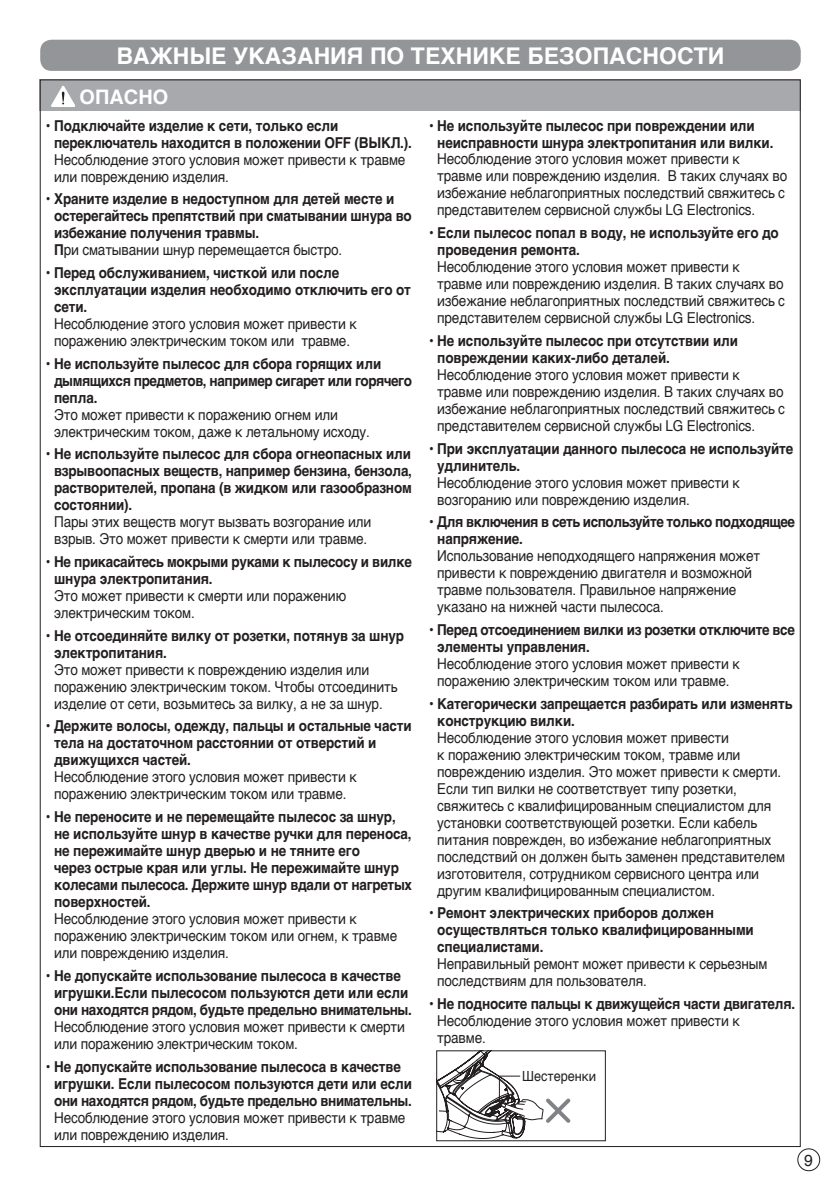
<style>
.page{position:relative;width:840px;height:1191px;background:#fff}
.page>*{position:absolute;margin:0;border:0;box-sizing:border-box;transform-origin:0 0}
.t1{font:700 23px "Helvetica";color:#fff}
.t2{font:700 20px "Helvetica";color:#fff}
.t3{font:16px "Helvetica";color:#231f20}
.t4{font:15px/17px "Helvetica";letter-spacing:-.01em;color:#231f20;scale:.9 1}
.t5{font:700 15px/17px "Helvetica";letter-spacing:-.01em;color:#231f20;scale:.9 1}
.t6{font:700 15px/17px "Helvetica";letter-spacing:-.03em;color:#231f20;scale:.9 1}
.t7{font:700 15px/17px "Helvetica";letter-spacing:-.035em;color:#231f20;scale:.9 1}
.t8{font:14px "Helvetica";color:#231f20;scale:.9 1}
.s1{font-weight:400}
</style>
<div class="page">
<div style="left:797px;top:1148px;width:22px;height:23px;border:1px solid #231f20;border-radius:50%"></div>
<div style="left:40px;top:40px;width:760px;height:31px;background:#939598;border-radius:11px"></div>
<div style="left:40px;top:79px;width:760px;height:32px;background:#a8a9ad"></div>
<svg style="left:51px;top:86px;width:24px;height:21px"></svg>
<svg style="left:438px;top:1052px;width:132px;height:86px"></svg>
<div style="left:436px;top:1050px;width:169px;height:91px;border:1px solid #231f20"></div>
<h1 class="t1" style="left:116px;top:37px;width:609px">ВАЖНЫЕ УКАЗАНИЯ ПО ТЕХНИКЕ БЕЗОПАСНОСТИ</h1>
<h2 class="t2" style="left:79px;top:80px;width:90px">ОПАСНО</h2>
<p class="t5" style="left:54px;top:117px;width:399px;text-indent:-8px">• Подключайте изделие к сети, только если переключатель находится в положении OFF (ВЫКЛ.).</p>
<p class="t4" style="left:54px;top:151px;width:391px">Несоблюдение этого условия может привести к травме или повреждению изделия.</p>
<p class="t5" style="left:54px;top:191px;width:399px;text-indent:-8px">• Храните изделие в недоступном для детей месте и остерегайтесь препятствий при сматывании шнура во избежание получения травмы.<br>П<span class="s1">ри сматывании шнур перемещается быстро.</span></p>
<p class="t5" style="left:54px;top:264px;width:398px;text-indent:-8px">• Перед обслуживанием, чисткой или после эксплуатации изделия необходимо отключить его от сети.</p>
<p class="t4" style="left:54px;top:316px;width:338px">Несоблюдение этого условия может привести к поражению электрическим током или травме.</p>
<p class="t6" style="left:54px;top:355px;width:399px;text-indent:-8px">• Не используйте пылесос для сбора горящих или дымящихся предметов, например сигарет или горячего пепла.</p>
<p class="t4" style="left:54px;top:406px;width:352px">Это может привести к поражению огнем или электрическим током, даже к летальному исходу.</p>
<p class="t5" style="left:54px;top:446px;width:399px;text-align:justify;text-indent:-8px">• Не используйте пылесос для сбора огнеопасных или взрывоопасных веществ, например бензина, бензола, растворителей, пропана (в жидком или газообразном состоянии).</p>
<p class="t4" style="left:54px;top:514px;width:354px">Пары этих веществ могут вызвать возгорание или взрыв. Это может привести к смерти или травме.</p>
<p class="t5" style="left:54px;top:553px;width:399px;text-indent:-8px">• Не прикасайтесь мокрыми руками к пылесосу и вилке шнура электропитания.</p>
<p class="t4" style="left:54px;top:588px;width:326px">Это может привести к смерти или поражению электрическим током.</p>
<p class="t5" style="left:54px;top:627px;width:390px;text-indent:-8px">• Не отсоединяйте вилку от розетки, потянув за шнур электропитания.</p>
<p class="t4" style="left:54px;top:661px;width:383px">Это может привести к повреждению изделия или поражению электрическим током. Чтобы отсоединить изделие от сети, возьмитесь за вилку, а не за шнур.</p>
<p class="t5" style="left:54px;top:718px;width:398px;text-indent:-8px">• Держите волосы, одежду, пальцы и остальные части тела на достаточном расстоянии от отверстий и движущихся частей.</p>
<p class="t4" style="left:54px;top:769px;width:338px">Несоблюдение этого условия может привести к поражению электрическим током или травме.</p>
<p class="t5" style="left:54px;top:808px;width:399px;text-indent:-8px">• Не переносите и не перемещайте пылесос за шнур, не используйте шнур в качестве ручки для переноса, не пережимайте шнур дверью и не тяните его<br>через острые края или углы. Не пережимайте шнур колесами пылесоса. Держите шнур вдали от нагретых поверхностей.</p>
<p class="t4" style="left:54px;top:911px;width:382px">Несоблюдение этого условия может привести к поражению электрическим током или огнем, к травме или повреждению изделия.</p>
<p class="t5" style="left:54px;top:967px;width:399px;text-indent:-8px">• Не допускайте использование пылесоса в качестве игрушки.Если пылесосом пользуются дети или если они находятся рядом, будьте предельно внимательны.</p>
<p class="t4" style="left:54px;top:1018px;width:391px">Несоблюдение этого условия может привести к смерти или поражению электрическим током.</p>
<p class="t5" style="left:54px;top:1058px;width:399px;text-indent:-8px">• Не допускайте использование пылесоса в качестве игрушки. Если пылесосом пользуются дети или если они находятся рядом, будьте предельно внимательны.</p>
<p class="t4" style="left:54px;top:1109px;width:391px">Несоблюдение этого условия может привести к травме или повреждению изделия.</p>
<p class="t5" style="left:437px;top:117px;width:375px;text-indent:-8px">• Не используйте пылесос при повреждении или неисправности шнура электропитания или вилки.</p>
<p class="t4" style="left:437px;top:151px;width:390px">Несоблюдение этого условия может привести к травме или повреждению изделия. В таких случаях во избежание неблагоприятных последствий свяжитесь с представителем сервисной службы LG Electronics.</p>
<p class="t5" style="left:437px;top:225px;width:381px;text-indent:-8px">• Если пылесос попал в воду, не используйте его до проведения ремонта.</p>
<p class="t4" style="left:437px;top:259px;width:387px">Несоблюдение этого условия может привести к травме или повреждению изделия. В таких случаях во избежание неблагоприятных последствий свяжитесь с представителем сервисной службы LG Electronics.</p>
<p class="t5" style="left:437px;top:332px;width:335px;text-indent:-8px">• Не используйте пылесос при отсутствии или повреждении каких-либо деталей.</p>
<p class="t4" style="left:437px;top:366px;width:387px">Несоблюдение этого условия может привести к травме или повреждению изделия. В таких случаях во избежание неблагоприятных последствий свяжитесь с представителем сервисной службы LG Electronics.</p>
<p class="t5" style="left:437px;top:440px;width:397px;text-indent:-8px">• При эксплуатации данного пылесоса не используйте удлинитель.</p>
<p class="t4" style="left:437px;top:474px;width:338px">Несоблюдение этого условия может привести к возгоранию или повреждению изделия.</p>
<p class="t7" style="left:437px;top:513px;width:399px;text-indent:-8px">• Для включения в сеть используйте только подходящее напряжение.</p>
<p class="t4" style="left:437px;top:548px;width:360px">Использование неподходящего напряжения может привести к повреждению двигателя и возможной травме пользователя. Правильное напряжение указано на нижней части пылесоса.</p>
<p class="t6" style="left:437px;top:621px;width:399px;text-indent:-8px">• Перед отсоединением вилки из розетки отключите все элементы управления.</p>
<p class="t4" style="left:437px;top:655px;width:338px">Несоблюдение этого условия может привести к поражению электрическим током или травме.</p>
<p class="t5" style="left:437px;top:695px;width:396px;text-indent:-8px">• Категорически запрещается разбирать или изменять конструкцию вилки.</p>
<p class="t4" style="left:437px;top:729px;width:388px">Несоблюдение этого условия может привести<br>к поражению электрическим током, травме или повреждению изделия. Это может привести к смерти.<br>Если тип вилки не соответствует типу розетки, свяжитесь с квалифицированным специалистом для установки соответствующей розетки. Если кабель питания поврежден, во избежание неблагоприятных последствий он должен быть заменен представителем изготовителя, сотрудником сервисного центра или другим квалифицированным специалистом.</p>
<p class="t5" style="left:437px;top:904px;width:353px;text-indent:-8px">• Ремонт электрических приборов должен осуществляться только квалифицированными специалистами.</p>
<p class="t4" style="left:437px;top:956px;width:368px">Неправильный ремонт может привести к серьезным последствиям для пользователя.</p>
<p class="t5" style="left:429px;top:995px;width:408px">• Не подносите пальцы к движущейся части двигателя.</p>
<p class="t4" style="left:437px;top:1012px;width:338px">Несоблюдение этого условия может привести к травме.</p>
<p class="t8" style="left:522px;top:1065px;width:83px">Шестеренки</p>
<p class="t3" style="left:803px;top:1147px;width:10px">9</p>
</div>
